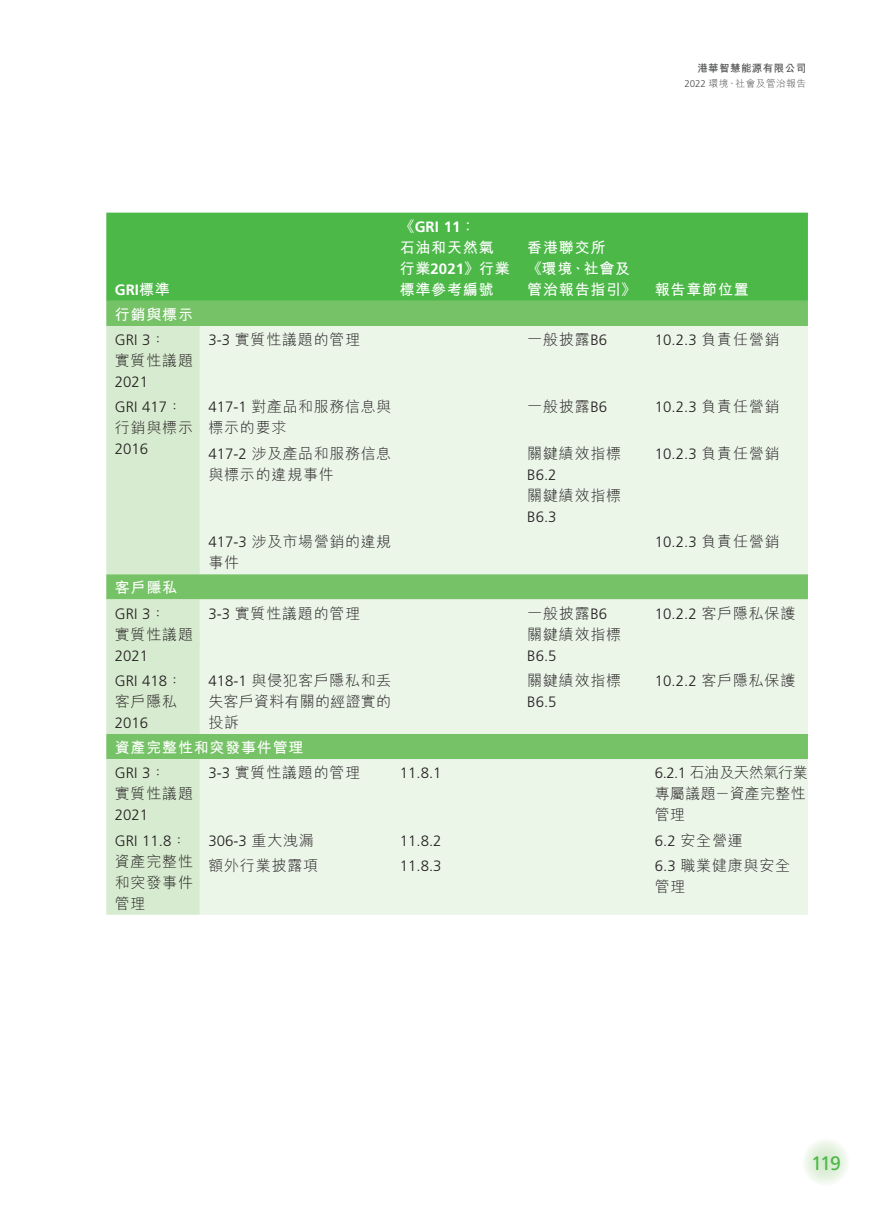
<style>
.page{position:relative;width:893px;height:1212px;background:#fff}
.page>*{position:absolute;margin:0;border:0;box-sizing:border-box;transform-origin:0 0}
.t1{font:19.5px "Frutiger LT Std";color:#4cb848}
.Body_Text{font:300 15px/21px "M Hei HK";letter-spacing:.055em;color:#231f20}
.Body_Text-2{font:300 15px/21px "Frutiger LT Std";letter-spacing:.005em;color:#231f20}
.Body_Text-3{font:700 15px "M Hei HK";letter-spacing:.055em;color:#fff}
.Body_Text-4{font:300 15px/21px "M Hei HK";letter-spacing:.02em;color:#231f20}
.Body_Text-5{font:700 15px "Frutiger LT Std";letter-spacing:.005em;color:#fff}
.t2{font:700 10.5px "M Hei HK";letter-spacing:.04em;color:#494a4b}
.t3{font:300 9.75px "M Hei HK";letter-spacing:.04em;color:#494a4b}
.s1{font-family:"M Hei HK"}
.s2{font-family:"Frutiger LT Std"}
</style>
<div class="page">
<svg style="left:802px;top:1138px;width:48px;height:47px"></svg>
<div style="left:106px;top:213px;width:702px;height:88px;background:#4cb848"></div>
<div style="left:106px;top:301px;width:702px;height:25px;background:#76c266"></div>
<svg style="left:106px;top:326px;width:94px;height:589px;background:#cfe7c7"></svg>
<svg style="left:200px;top:326px;width:608px;height:589px;background:#e1f0dd"></svg>
<p class="Body_Text-5" style="left:115px;top:281px;width:57px">GRI<span class="s1">標準</span></p>
<p class="t2" style="left:697px;top:60px;width:110px">港華智慧能源有限公司</p>
<p class="t3" style="left:685px;top:78px;width:123px"><span class="s2">2022</span> 環境、社會及管治報告</p>
<p class="Body_Text-5" style="left:400px;top:218px;width:77px"><span class="s1">《</span>GRI 11<span class="s1">：</span></p>
<p class="Body_Text-3" style="left:400px;top:236px;width:95px">石油和天然氣</p>
<p class="Body_Text-3" style="left:400px;top:257px;width:112px">行業<span class="s2">2021</span>》行業</p>
<p class="Body_Text-3" style="left:400px;top:278px;width:95px">標準參考編號</p>
<p class="Body_Text-3" style="left:527px;top:236px;width:80px">香港聯交所</p>
<p class="Body_Text-3" style="left:527px;top:257px;width:105px">《環境、社會及</p>
<p class="Body_Text-3" style="left:527px;top:278px;width:111px">管治報告指引》</p>
<p class="Body_Text-3" style="left:655px;top:278px;width:95px">報告章節位置</p>
<p class="Body_Text-3" style="left:115px;top:304px;width:80px">行銷與標示</p>
<p class="Body_Text-2" style="left:115px;top:330px;width:80px">GRI 3<span class="s1">：<br>實質性議題<br></span>2021</p>
<p class="Body_Text" style="left:208px;top:329px;width:153px"><span class="s2">3-3</span> 實質性議題的管理</p>
<p class="Body_Text" style="left:527px;top:329px;width:81px">一般披露<span class="s2">B6</span></p>
<p class="Body_Text-2" style="left:655px;top:330px;width:126px">10.2.3 <span class="s1">負責任營銷</span></p>
<p class="Body_Text-2" style="left:115px;top:397px;width:80px">GRI 417<span class="s1">：行銷與標示<br></span>2016</p>
<p class="Body_Text" style="left:208px;top:396px;width:184px"><span class="s2">417-1</span> 對產品和服務信息與標示的要求</p>
<p class="Body_Text" style="left:527px;top:396px;width:81px">一般披露<span class="s2">B6</span></p>
<p class="Body_Text-2" style="left:655px;top:397px;width:126px">10.2.3 <span class="s1">負責任營銷</span></p>
<p class="Body_Text" style="left:208px;top:442px;width:184px"><span class="s2">417-2</span> 涉及產品和服務信息與標示的違規事件</p>
<p class="Body_Text" style="left:527px;top:442px;width:95px">關鍵績效指標<br><span class="s2">B6.2<br></span>關鍵績效指標<br><span class="s2">B6.3</span></p>
<p class="Body_Text-2" style="left:655px;top:443px;width:126px">10.2.3 <span class="s1">負責任營銷</span></p>
<p class="Body_Text" style="left:208px;top:531px;width:184px"><span class="s2">417-3</span> 涉及市場營銷的違規事件</p>
<p class="Body_Text-2" style="left:655px;top:531px;width:126px">10.2.3 <span class="s1">負責任營銷</span></p>
<p class="Body_Text-3" style="left:115px;top:577px;width:64px">客戶隱私</p>
<p class="Body_Text-2" style="left:115px;top:603px;width:80px">GRI 3<span class="s1">：<br>實質性議題<br></span>2021</p>
<p class="Body_Text" style="left:208px;top:602px;width:153px"><span class="s2">3-3</span> 實質性議題的管理</p>
<p class="Body_Text" style="left:527px;top:602px;width:95px">一般披露<span class="s2">B6</span>關鍵績效指標<br><span class="s2">B6.5</span></p>
<p class="Body_Text-2" style="left:655px;top:603px;width:142px">10.2.2 <span class="s1">客戶隱私保護</span></p>
<p class="Body_Text-2" style="left:115px;top:670px;width:69px">GRI 418<span class="s1">：客戶隱私<br></span>2016</p>
<p class="Body_Text" style="left:208px;top:669px;width:184px;text-align:justify"><span class="s2">418-1</span> 與侵犯客戶隱私和丟失客戶資料有關的經證實的投訴</p>
<p class="Body_Text" style="left:527px;top:669px;width:95px">關鍵績效指標<br><span class="s2">B6.5</span></p>
<p class="Body_Text-2" style="left:655px;top:670px;width:142px">10.2.2 <span class="s1">客戶隱私保護</span></p>
<p class="Body_Text-3" style="left:115px;top:736px;width:190px">資產完整性和突發事件管理</p>
<p class="Body_Text-2" style="left:115px;top:763px;width:80px">GRI 3<span class="s1">：<br>實質性議題<br></span>2021</p>
<p class="Body_Text" style="left:208px;top:762px;width:153px"><span class="s2">3-3</span> 實質性議題的管理</p>
<p class="Body_Text-2" style="left:400px;top:763px;width:43px">11.8.1</p>
<p class="Body_Text-4" style="left:655px;top:762px;width:155px"><span class="s2">6.2.1</span> 石油及天然氣行業專屬議題－資產完整性管理</p>
<p class="Body_Text" style="left:115px;top:829px;width:80px"><span class="s2">GRI 11.8</span>：資產完整性和突發事件管理</p>
<p class="Body_Text-2" style="left:208px;top:830px;width:107px">306-3 <span class="s1">重大洩漏</span></p>
<p class="Body_Text-2" style="left:400px;top:830px;width:43px">11.8.2</p>
<p class="Body_Text" style="left:655px;top:829px;width:89px"><span class="s2">6.2</span> 安全營運</p>
<p class="Body_Text" style="left:208px;top:854px;width:111px">額外行業披露項</p>
<p class="Body_Text-2" style="left:400px;top:855px;width:43px">11.8.3</p>
<p class="Body_Text" style="left:655px;top:854px;width:137px"><span class="s2">6.3</span> 職業健康與安全管理</p>
<h1 class="t1" style="left:811px;top:1151px;width:31px">119</h1>
</div>
